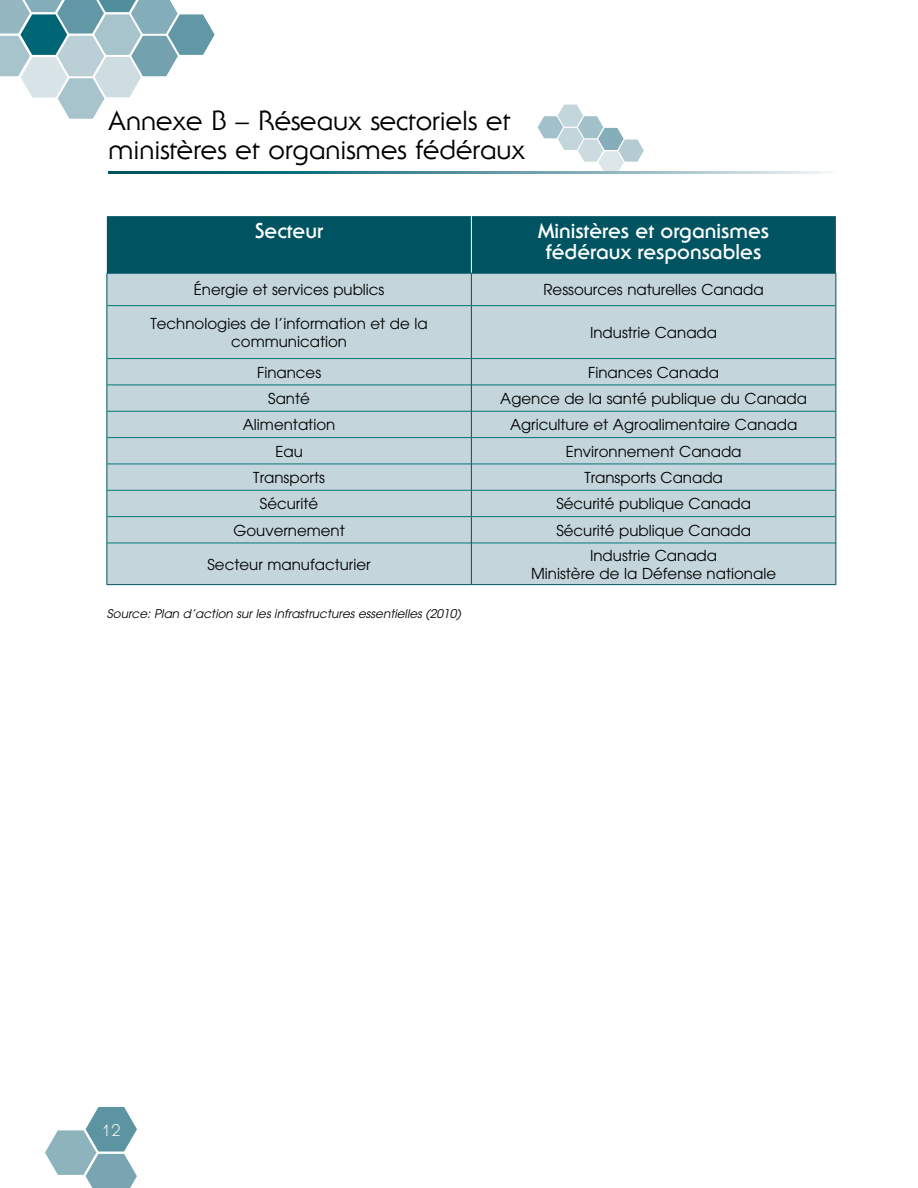
<style>
.page{position:relative;width:918px;height:1188px;background:#fff}
.page>*{position:absolute;margin:0;border:0;box-sizing:border-box;transform-origin:0 0}
.t1{font:27px/28.5px "Serif Gothic";color:#000}
.t2{font:700 21px/21px "Serif Gothic";color:#fff;text-align:center}
.t3{font:300 16.5px "Serif Gothic";color:#fff}
.t4{font:15px/18px "Avant Garde";color:#000;text-align:center}
.t5{font:italic 12px "Avant Garde";color:#000}
</style>
<div class="page">
<svg style="left:45px;top:1107px;width:92px;height:81px"></svg>
<svg style="left:0;top:0;width:215px;height:119px"></svg>
<svg style="left:538px;top:105px;width:106px;height:67px"></svg>
<svg style="left:108px;top:172px;width:721px;height:2px"></svg>
<div style="left:107px;top:216px;width:729px;height:57px;background:#005361"></div>
<div style="left:107px;top:274px;width:729px;height:310px;background:#c4d6dc"></div>
<hr style="left:471px;top:216px;width:1px;height:57px;background:#fff">
<hr style="left:107px;top:305px;width:364px;height:1px;background:#037677">
<hr style="left:472px;top:305px;width:364px;height:1px;background:#037677">
<hr style="left:107px;top:358px;width:364px;height:1px;background:#037677">
<hr style="left:472px;top:358px;width:364px;height:1px;background:#037677">
<hr style="left:107px;top:385px;width:364px;height:1px;background:#037677">
<hr style="left:472px;top:385px;width:364px;height:1px;background:#037677">
<hr style="left:107px;top:411px;width:364px;height:1px;background:#037677">
<hr style="left:472px;top:411px;width:364px;height:1px;background:#037677">
<hr style="left:107px;top:437px;width:364px;height:1px;background:#037677">
<hr style="left:472px;top:437px;width:364px;height:1px;background:#037677">
<hr style="left:107px;top:464px;width:364px;height:1px;background:#037677">
<hr style="left:472px;top:464px;width:364px;height:1px;background:#037677">
<hr style="left:107px;top:490px;width:364px;height:1px;background:#037677">
<hr style="left:472px;top:490px;width:364px;height:1px;background:#037677">
<hr style="left:107px;top:516px;width:364px;height:1px;background:#037677">
<hr style="left:472px;top:516px;width:364px;height:1px;background:#037677">
<hr style="left:107px;top:543px;width:364px;height:1px;background:#037677">
<hr style="left:472px;top:543px;width:364px;height:1px;background:#037677">
<hr style="left:106px;top:273px;width:365px;height:1px;background:#005361">
<hr style="left:106px;top:274px;width:1px;height:32px;background:#005361">
<hr style="left:471px;top:273px;width:365px;height:1px;background:#005361">
<hr style="left:471px;top:274px;width:1px;height:32px;background:#005361">
<hr style="left:836px;top:274px;width:1px;height:32px;background:#005361">
<hr style="left:106px;top:306px;width:1px;height:53px;background:#005361">
<hr style="left:471px;top:306px;width:1px;height:53px;background:#005361">
<hr style="left:836px;top:306px;width:1px;height:53px;background:#005361">
<svg style="left:106px;top:359px;width:1px;height:184px"></svg>
<svg style="left:471px;top:359px;width:1px;height:184px"></svg>
<svg style="left:836px;top:359px;width:1px;height:184px"></svg>
<hr style="left:106px;top:543px;width:1px;height:41px;background:#005361">
<hr style="left:471px;top:543px;width:1px;height:41px;background:#005361">
<hr style="left:836px;top:543px;width:1px;height:41px;background:#005361">
<hr style="left:106px;top:584px;width:365px;height:1px;background:#005361">
<hr style="left:471px;top:584px;width:365px;height:1px;background:#005361">
<h1 class="t1" style="left:108px;top:106px;width:419px">Annexe B – Réseaux sectoriels et ministères et organismes fédéraux</h1>
<h2 class="t2" style="left:255px;top:220px;width:69px">Secteur</h2>
<h2 class="t2" style="left:538px;top:220px;width:233px">Ministères et organismes fédéraux responsables</h2>
<p class="t4" style="left:194px;top:281px;width:192px">Énergie et services publics</p>
<p class="t4" style="left:544px;top:281px;width:222px">Ressources naturelles Canada</p>
<p class="t4" style="left:150px;top:314px;width:279px">Technologies de l’information et de la communication</p>
<p class="t4" style="left:590px;top:323px;width:129px">Industrie Canada</p>
<p class="t4" style="left:257px;top:363px;width:66px">Finances</p>
<p class="t4" style="left:588px;top:363px;width:133px">Finances Canada</p>
<p class="t4" style="left:268px;top:389px;width:43px">Santé</p>
<p class="t4" style="left:500px;top:389px;width:308px">Agence de la santé publique du Canada</p>
<p class="t4" style="left:243px;top:416px;width:94px">Alimentation</p>
<p class="t4" style="left:510px;top:416px;width:289px">Agriculture et Agroalimentaire Canada</p>
<p class="t4" style="left:275px;top:442px;width:29px">Eau</p>
<p class="t4" style="left:566px;top:442px;width:177px">Environnement Canada</p>
<p class="t4" style="left:253px;top:468px;width:73px">Transports</p>
<p class="t4" style="left:584px;top:468px;width:140px">Transports Canada</p>
<p class="t4" style="left:260px;top:495px;width:60px">Sécurité</p>
<p class="t4" style="left:556px;top:495px;width:196px">Sécurité publique Canada</p>
<p class="t4" style="left:233px;top:521px;width:113px">Gouvernement</p>
<p class="t4" style="left:556px;top:521px;width:196px">Sécurité publique Canada</p>
<p class="t4" style="left:208px;top:555px;width:165px">Secteur manufacturier</p>
<p class="t4" style="left:531px;top:546px;width:246px">Industrie Canada<br>Ministère de la Défense nationale</p>
<p class="t5" style="left:107px;top:607px;width:356px">Source: Plan d’action sur les infrastructures essentielles (2010)</p>
<p class="t3" style="left:102px;top:1120px;width:20px">12</p>
</div>
